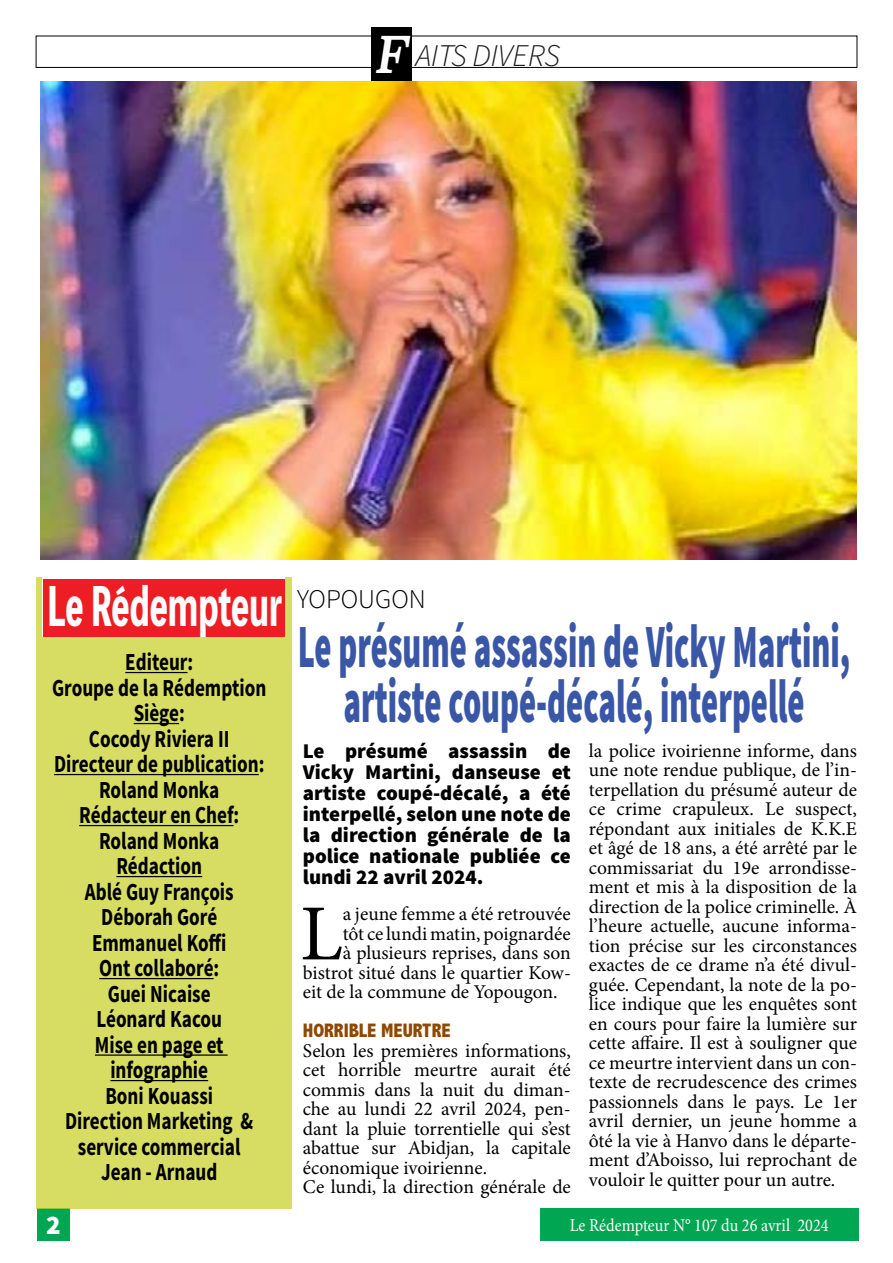
<style>
.page{position:relative;width:893px;height:1263px;background:#fff}
.page>*{position:absolute;margin:0;border:0;box-sizing:border-box;transform-origin:0 0}
.t1{font:79.5px "Minion Pro";color:#000}
.t2{font:900 61.5px/55.5px "Source Sans Pro";color:#3a57a7;text-align:center;scale:.53 1}
.t3{font:800 51.3px "Toppan Bunkyu Midashi Gothic Std N";color:#fff;scale:.62 1}
.t4{font:italic 300 31.65px "Source Sans Pro";color:#1c1c1c}
.t5{font:300 27px "Source Sans Pro";color:#000}
.t6{font:900 27px "Source Sans Pro";color:#fff}
.t7{font:700 24.45px/25.5px "Source Sans Pro";color:#000;text-align:center;scale:.78 1}
.t8{font:900 21px/21px "Source Sans Pro";color:#000;text-align:justify}
.t9{font:19.5px/19.5px "Minion Pro";color:#000}
.t10{font:800 condensed 19.5px "Abadi";color:#8e4802}
.t11{font:18px "Minion Pro";color:#fff;scale:.9 1}
.s1{font-family:"Superclarendon";font-weight:400;font-size:49.5px;color:#fff}
</style>
<div class="page">
<div style="left:37px;top:1208px;width:33px;height:32px;background:#00a651"></div>
<div style="left:540px;top:1208px;width:318px;height:32px;background:#00a651"></div>
<div style="left:36px;top:577px;width:256px;height:631px;background:#d7dd63"></div>
<div style="left:42px;top:574px;width:243px;height:63px;background:#fff"></div>
<div style="left:43px;top:579px;width:241px;height:58px;background:#ed1d24"></div>
<hr style="left:125px;top:672px;width:63px;height:1px;background:#000">
<hr style="left:134px;top:723px;width:45px;height:1px;background:#000">
<hr style="left:54px;top:774px;width:205px;height:1px;background:#000">
<hr style="left:79px;top:825px;width:155px;height:1px;background:#000">
<hr style="left:116px;top:876px;width:86px;height:1px;background:#000">
<hr style="left:99px;top:978px;width:115px;height:1px;background:#000">
<hr style="left:95px;top:1054px;width:133px;height:2px;background:#000">
<hr style="left:110px;top:1080px;width:98px;height:1px;background:#000">
<div style="left:36px;top:36px;width:821px;height:32px;border:1px solid #000"></div>
<div style="left:371px;top:27px;width:41px;height:54px;background:#000"></div>
<img style="left:40px;top:81px;width:817px;height:479px">
<h3 class="t4" style="left:374px;top:36px;width:187px"><span class="s1">F</span> AITS DIVERS</h3>
<h3 class="t3" style="left:47px;top:567px;width:380px">Le Rédempteur</h3>
<p class="t7" style="left:52px;top:650px;width:276px">Editeur:<br>Groupe de la Rédemption<br>Siège:<br>Cocody Riviera II<br>Directeur de publication:<br>Roland Monka<br>Rédacteur en Chef:<br>Roland Monka<br>Rédaction<br>Ablé Guy François<br>Déborah Goré<br>Emmanuel Koffi<br>Ont collaboré:<br>Guei Nicaise<br>Léonard Kacou<br>Mise en page et infographie<br>Boni Kouassi<br>Direction Marketing &amp; service commercial<br>Jean - Arnaud</p>
<h3 class="t5" style="left:297px;top:583px;width:130px">YOPOUGON</h3>
<h2 class="t2" style="left:298px;top:621px;width:1044px">Le présumé assassin de vicky martini, artiste coupé-décalé, interpellé</h2>
<p class="t8" style="left:303px;top:742px;width:270px">Le présumé assassin de Vicky Martini, danseuse et artiste coupé-décalé, a été interpellé, selon une note de la direction générale de la police nationale publiée ce lundi 22 avril 2024.</p>
<h1 class="t1" style="left:300px;top:881px;width:44px">L</h1>
<p class="t9" style="left:343px;top:904px;width:230px">a jeune femme a été retrouvée</p>
<p class="t9" style="left:343px;top:924px;width:230px">tôt ce lundi matin, poignardée</p>
<p class="t9" style="left:343px;top:943px;width:230px">à plusieurs reprises, dans son</p>
<p class="t9" style="left:303px;top:963px;width:270px">bistrot situé dans le quartier Kow-</p>
<p class="t9" style="left:303px;top:982px;width:256px">eit de la commune de Yopougon.</p>
<p class="t10" style="left:303px;top:1019px;width:149px">HORRIBLE MEURTRE</p>
<p class="t9" style="left:303px;top:1041px;width:270px">Selon les premières informations, cet horrible meurtre aurait été commis dans la nuit du diman&shy;che au lundi 22 avril 2024, pen&shy;dant la pluie torrentielle qui s’est abattue sur Abidjan, la capitale économique ivoirienne.<br>Ce lundi, la direction générale de</p>
<p class="t9" style="left:589px;top:741px;width:270px;text-align:justify">la police ivoirienne informe, dans une note rendue publique, de l’in&shy;terpellation du présumé auteur de ce crime crapuleux. Le suspect, répondant aux initiales de K.K.E et âgé de 18 ans, a été arrêté par le commissariat du 19e arrondisse&shy;ment et mis à la disposition de la direction de la police criminelle. À l’heure actuelle, aucune informa&shy;tion précise sur les circonstances exactes de ce drame n’a été divul&shy;guée. Cependant, la note de la po&shy;lice indique que les enquêtes sont en cours pour faire la lumière sur cette affaire. Il est à souligner que ce meurtre intervient dans un con&shy;texte de recrudescence des crimes passionnels dans le pays. Le 1er avril dernier, un jeune homme a ôté la vie à Hanvo dans le départe&shy;ment d’Aboisso, lui reprochant de vouloir le quitter pour un autre.</p>
<h3 class="t6" style="left:46px;top:1208px;width:16px">2</h3>
<p class="t11" style="left:570px;top:1213px;width:289px">Le Rédempteur N° 107 du 26 avril 2024</p>
</div>
